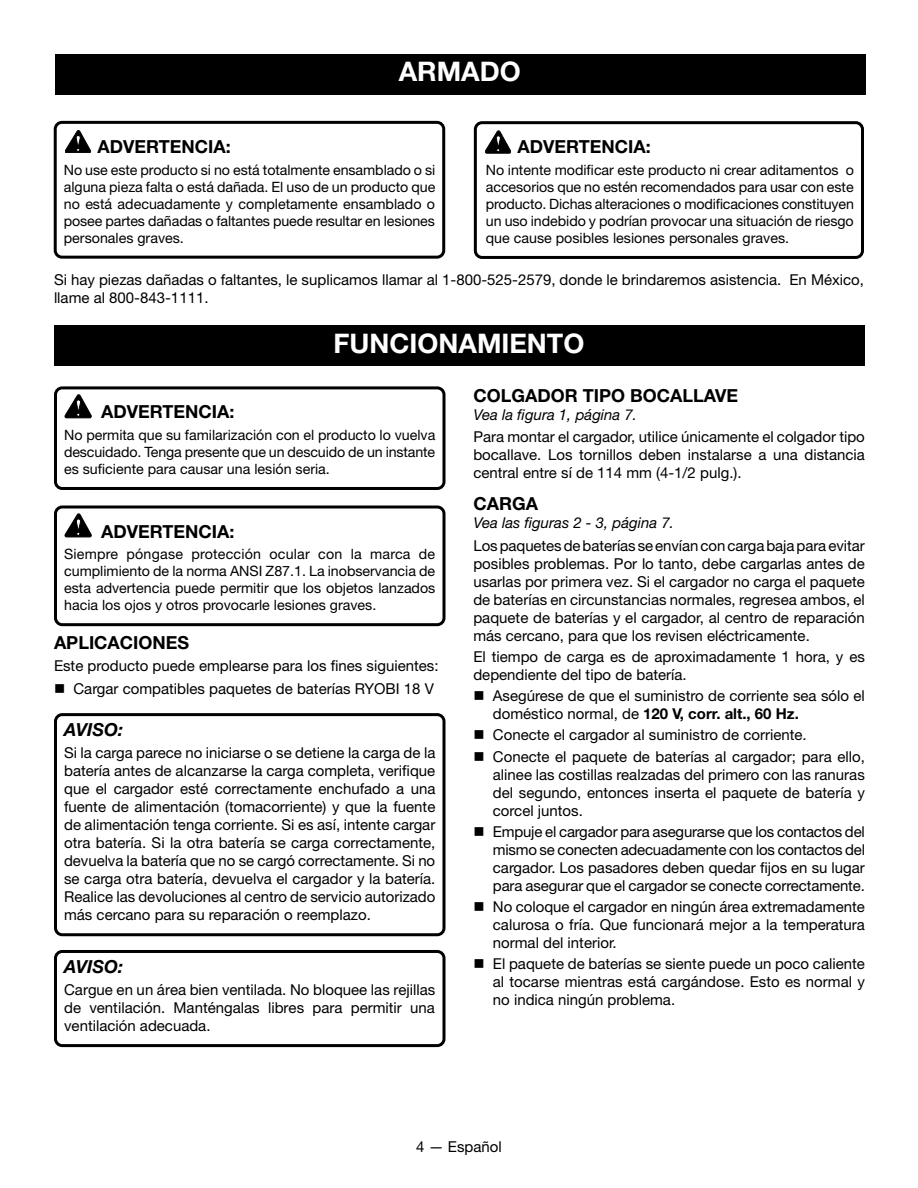
<style>
.page{position:relative;width:918px;height:1188px;background:#fff}
.page>*{position:absolute;margin:0;border:0;box-sizing:border-box;transform-origin:0 0}
.HEADING{font:700 27px "Helvetica Neue LT Std";color:#fff}
.Warning{font:700 18px "Helvetica Neue LT Std";color:#000}
.Heading_2_no_space{font:700 18px "Helvetica Neue LT Std";color:#000}
.Heading_2{font:700 18px "Helvetica Neue LT Std";color:#000}
.Notice{font:italic 700 18px "Helvetica Neue LT Std";color:#000}
.Notice_text{font:15px/18px "Helvetica Neue LT Std";color:#000;text-align:justify}
.Body_text{font:15px/18px "Helvetica Neue LT Std";color:#000;text-align:justify}
.See_figure{font:italic 15px "Helvetica Neue LT Std";color:#000}
.Warning_text{font:14.25px/17.1px "Helvetica Neue LT Std";color:#000;text-align:justify}
.s1{font-weight:700}
</style>
<div class="page">
<div style="left:55px;top:54px;width:811px;height:40px;background:#000"></div>
<div style="left:54px;top:326px;width:811px;height:40px;background:#000"></div>
<div style="left:54px;top:386px;width:392px;height:104px;border:3px solid #000;border-radius:7px"></div>
<div style="left:54px;top:506px;width:392px;height:120px;border:3px solid #000;border-radius:7px"></div>
<div style="left:54px;top:713px;width:392px;height:223px;border:3px solid #000;border-radius:7px"></div>
<div style="left:54px;top:950px;width:392px;height:97px;border:3px solid #000;border-radius:7px"></div>
<svg style="left:65px;top:395px;width:27px;height:23px"></svg>
<svg style="left:65px;top:514px;width:27px;height:23px"></svg>
<div style="left:54px;top:121px;width:391px;height:138px;border:3px solid #000;border-radius:7px"></div>
<svg style="left:65px;top:131px;width:26px;height:22px"></svg>
<div style="left:474px;top:121px;width:390px;height:138px;border:3px solid #000;border-radius:7px"></div>
<svg style="left:485px;top:131px;width:26px;height:22px"></svg>
<p class="HEADING" style="left:399px;top:55px;width:123px">ARMADO</p>
<p class="Warning" style="left:98px;top:135px;width:135px">ADVERTENCIA:</p>
<p class="Warning_text" style="left:64px;top:161px;width:373px">No use este producto si no está totalmente ensamblado o si alguna pieza falta o está dañada. El uso de un producto que no está adecuadamente y completamente ensamblado o posee partes dañadas o faltantes puede resultar en lesiones personales graves.</p>
<p class="Warning" style="left:518px;top:136px;width:135px">ADVERTENCIA:</p>
<p class="Warning_text" style="left:486px;top:161px;width:370px">No intente modificar este producto ni crear aditamentos o accesorios que no estén recomendados para usar con este producto. Dichas alteraciones o modificaciones constituyen un uso indebido y podrían provocar una situación de riesgo que cause posibles lesiones personales graves.</p>
<p class="Body_text" style="left:54px;top:270px;width:812px">Si hay piezas dañadas o faltantes, le suplicamos llamar al 1-800-525-2579, donde le brindaremos asistencia. En México, llame al 800-843-1111.</p>
<p class="HEADING" style="left:334px;top:326px;width:252px">FUNCIONAMIENTO</p>
<p class="Warning" style="left:101px;top:401px;width:135px">ADVERTENCIA:</p>
<p class="Warning_text" style="left:64px;top:426px;width:373px">No permita que su familarización con el producto lo vuelva descuidado. Tenga presente que un descuido de un instante es suficiente para causar una lesión seria.</p>
<p class="Warning" style="left:101px;top:520px;width:135px">ADVERTENCIA:</p>
<p class="Warning_text" style="left:64px;top:545px;width:373px">Siempre póngase protección ocular con la marca de cumplimiento de la norma ANSI Z87.1. La inobservancia de esta advertencia puede permitir que los objetos lanzados hacia los ojos y otros provocarle lesiones graves.</p>
<p class="Heading_2" style="left:54px;top:631px;width:137px">APLICACIONES</p>
<p class="Notice_text" style="left:54px;top:657px;width:386px">Este producto puede emplearse para los fines siguientes:</p>
<p class="Notice_text" style="left:74px;top:679px;width:362px">Cargar compatibles paquetes de baterías RYOBI 18 V</p>
<p class="Notice" style="left:64px;top:718px;width:61px">AVISO:</p>
<p class="Notice_text" style="left:64px;top:744px;width:373px">Si la carga parece no iniciarse o se detiene la carga de la batería antes de alcanzarse la carga completa, verifique que el cargador esté correctamente enchufado a una fuente de alimentación (tomacorriente) y que la fuente de alimentación tenga corriente. Si es así, intente cargar otra batería. Si la otra batería se carga correctamente, devuelva la batería que no se cargó correctamente. Si no se carga otra batería, devuelva el cargador y la batería.<br>Realice las devoluciones al centro de servicio autorizado más cercano para su reparación o reemplazo.</p>
<p class="Notice" style="left:64px;top:955px;width:61px">AVISO:</p>
<p class="Notice_text" style="left:64px;top:980px;width:373px">Cargue en un área bien ventilada. No bloquee las rejillas de ventilación. Manténgalas libres para permitir una ventilación adecuada.</p>
<p class="Heading_2_no_space" style="left:473px;top:384px;width:266px">COLGADOR TIPO BOCALLAVE</p>
<p class="See_figure" style="left:473px;top:405px;width:165px">Vea la figura 1, página 7.</p>
<p class="Body_text" style="left:473px;top:427px;width:393px">Para montar el cargador, utilice únicamente el colgador tipo bocallave. Los tornillos deben instalarse a una distancia central entre sí de 114 mm (4-1/2 pulg.).</p>
<p class="Heading_2_no_space" style="left:473px;top:493px;width:66px">CARGA</p>
<p class="See_figure" style="left:473px;top:514px;width:202px">Vea las figuras 2 - 3, página 7.</p>
<p class="Body_text" style="left:473px;top:536px;width:393px">Los paquetes de baterías se envían con carga baja para evitar posibles problemas. Por lo tanto, debe cargarlas antes de usarlas por primera vez. Si el cargador no carga el paquete de baterías en circunstancias normales, regresea ambos, el paquete de baterías y el cargador, al centro de reparación más cercano, para que los revisen eléctricamente.</p>
<p class="Body_text" style="left:473px;top:647px;width:393px">El tiempo de carga es de aproximadamente 1 hora, y es dependiente del tipo de batería.</p>
<p class="Notice_text" style="left:493px;top:686px;width:373px">Asegúrese de que el suministro de corriente sea sólo el doméstico normal, de <span class="s1">120 V, corr. alt., 60 Hz.</span></p>
<p class="Notice_text" style="left:493px;top:726px;width:315px">Conecte el cargador al suministro de corriente.</p>
<p class="Notice_text" style="left:493px;top:747px;width:374px">Conecte el paquete de baterías al cargador; para ello, alinee las costillas realzadas del primero con las ranuras del segundo, entonces inserta el paquete de batería y corcel juntos.</p>
<p class="Notice_text" style="left:493px;top:822px;width:374px">Empuje el cargador para asegurarse que los contactos del mismo se conecten adecuadamente con los contactos del cargador. Los pasadores deben quedar fijos en su lugar para asegurar que el cargador se conecte correctamente.</p>
<p class="Notice_text" style="left:493px;top:897px;width:374px">No coloque el cargador en ningún área extremadamente calurosa o fría. Que funcionará mejor a la temperatura normal del interior.</p>
<p class="Notice_text" style="left:493px;top:955px;width:374px">El paquete de baterías se siente puede un poco caliente al tocarse mientras está cargándose. Esto es normal y no indica ningún problema.</p>
<p class="Notice_text" style="left:416px;top:1137px;width:87px">4 — Español</p>
</div>
